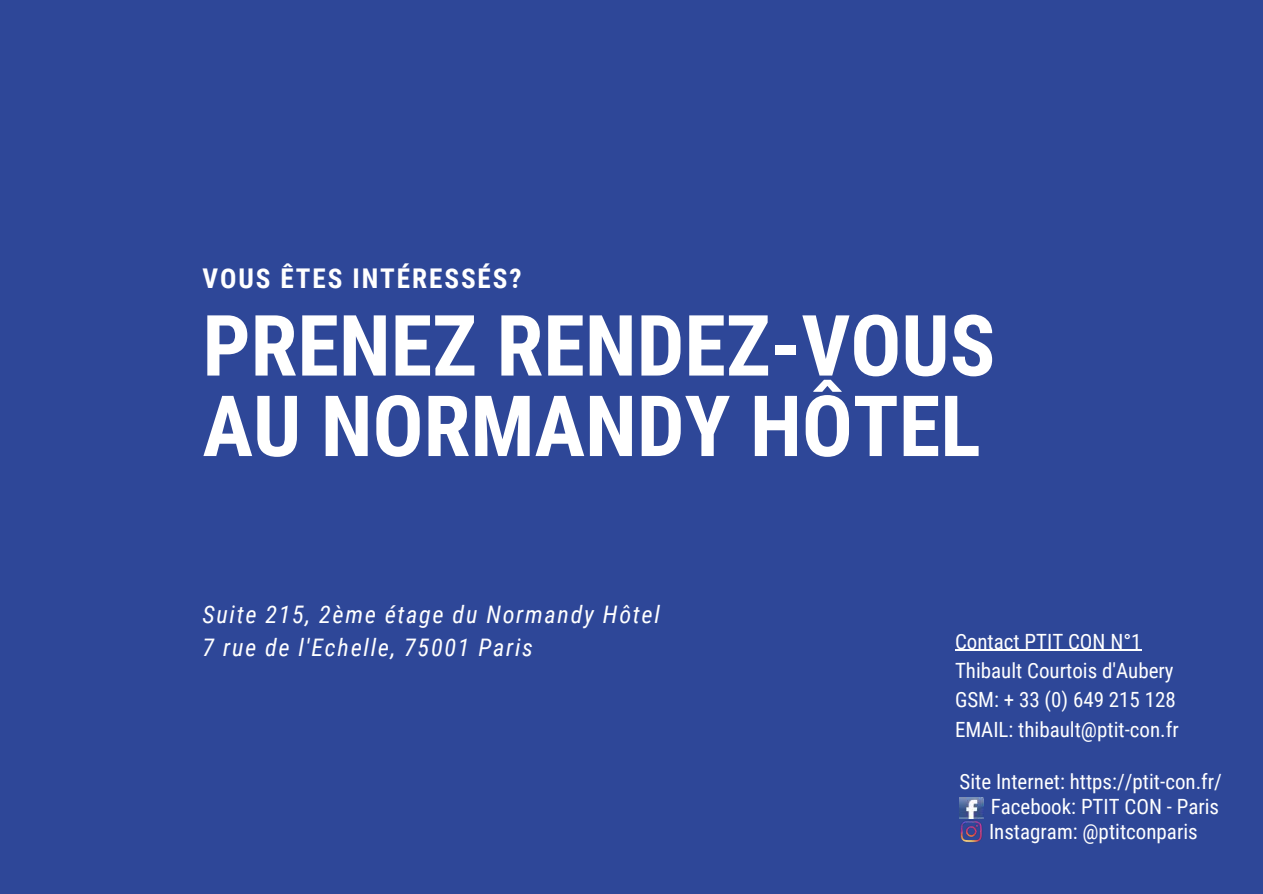
<style>
.page{position:relative;width:1263px;height:894px;background:#fff}
.page>*{position:absolute;margin:0;border:0;box-sizing:border-box;transform-origin:0 0}
.t1{font:700 84.6px/80.4px "Roboto Condensed";color:#fff}
.t2{font:700 27.15px "Roboto Condensed";letter-spacing:.07em;color:#fff}
.t3{font:italic 24.15px/32.8px "Roboto Condensed";letter-spacing:.07em;color:#fff}
.t4{font:21px/29.2px "Roboto Condensed";color:#fff}
</style>
<div class="page">
<div style="left:0;top:0;width:1263px;height:893px;background:#2e4798"></div>
<img style="left:960px;top:820px;width:23px;height:22px">
<img style="left:959px;top:797px;width:24px;height:21px">
<hr style="left:955px;top:649px;width:186px;height:1px;background:#fff">
<p class="t2" style="left:202px;top:263px;width:321px">VOUS ÊTES INTÉRESSÉS?</p>
<h1 class="t1" style="left:202px;top:306px;width:794px">PRENEZ RENDEZ-VOUS<br>AU NORMANDY HÔTEL</h1>
<p class="t3" style="left:202px;top:598px;width:459px">Suite 215, 2ème étage du Normandy Hôtel<br>7 rue de l'Echelle, 75001 Paris</p>
<p class="t4" style="left:955px;top:626px;width:225px">Contact PTIT CON N°1<br>Thibault Courtois d'Aubery<br>GSM: + 33 (0) 649 215 128<br>EMAIL: thibault@ptit-con.fr</p>
<p class="t4" style="left:959px;top:767px;width:264px">Site Internet: https://ptit-con.fr/</p>
<p class="t4" style="left:991px;top:792px;width:230px">Facebook: PTIT CON - Paris</p>
<p class="t4" style="left:989px;top:816px;width:210px">Instagram: @ptitconparis</p>
</div>
